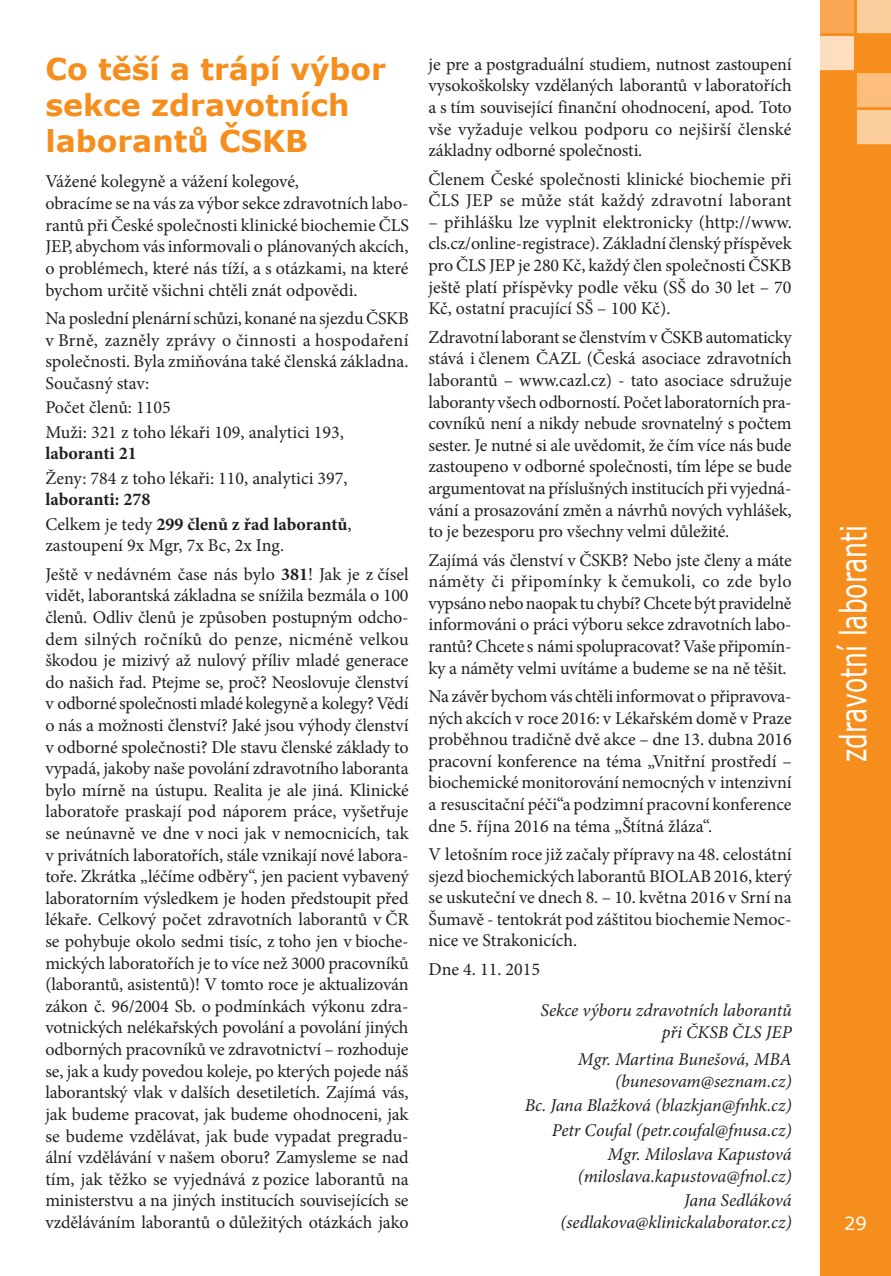
<style>
.page{position:relative;width:891px;height:1276px;background:#fff}
.page>*{position:absolute;margin:0;border:0;box-sizing:border-box;transform-origin:0 0}
.t1{font:36px "Verdana";color:#fff;scale:.7 1}
.t2{font:700 30px/36px "Verdana";color:#f68e1e}
.t3{font:18px/21.6px "Minion Pro";letter-spacing:-.005em;color:#231f20;text-align:justify}
.t4{font:italic 18px/24.4px "Minion Pro";letter-spacing:-.005em;color:#231f20;text-align:right}
.t5{font:700 18px/24.4px "Minion Pro";color:#231f20}
.t6{font:18px "Verdana";color:#fff}
.s1{font-weight:400}
.s2{font-weight:700}
</style>
<div class="page">
<div style="left:820px;top:0;width:70px;height:1276px;background:#f68e1e"></div>
<h2 class="t2" style="left:45px;top:50px;width:342px">Co těší a trápí výbor sekce zdravotních laborantů ČSKB</h2>
<p class="t3" style="left:45px;top:171px;width:365px;text-align:left">Vážené kolegyně a vážení kolegové,<br>obracíme se na vás za výbor sekce zdravotních labo&shy;rantů při České společnosti klinické biochemie ČLS JEP, abychom vás informovali o plánovaných akcích, o problémech, které nás tíží, a s otázkami, na které bychom určitě všichni chtěli znát odpovědi.</p>
<p class="t3" style="left:45px;top:307px;width:364px">Na poslední plenární schůzi, konané na sjezdu ČSKB v Brně, zazněly zprávy o činnosti a hospodaření společnosti. Byla zmiňována také členská základna.<br>Současný stav:</p>
<p class="t3" style="left:45px;top:395px;width:300px;line-height:24.4px">Počet členů: 1105<br>Muži: 321 z toho lékaři 109, analytici 193,</p>
<p class="t5" style="left:45px;top:441px;width:93px">laboranti 21</p>
<p class="t3" style="left:45px;top:467px;width:303px">Ženy: 784 z toho lékaři: 110, analytici 397,</p>
<p class="t5" style="left:45px;top:487px;width:307px">laboranti: 278<br><span class="s1">Celkem je tedy</span> 299 členů z řad laborantů<span class="s1">,</span></p>
<p class="t3" style="left:45px;top:531px;width:364px;line-height:28.4px">zastoupení 9x Mgr, 7x Bc, 2x Ing.<br>Ještě v nedávném čase nás bylo <span class="s2">381</span>! Jak je z čísel</p>
<p class="t3" style="left:45px;top:585px;width:365px">vidět, laborantská základna se snížila bezmála o 100 členů. Odliv členů je způsoben postupným odcho&shy;dem silných ročníků do penze, nicméně velkou škodou je mizivý až nulový příliv mladé generace do našich řad. Ptejme se, proč? Neoslovuje členství v odborné společnosti mladé kolegyně a kolegy? Vědí o nás a možnosti členství? Jaké jsou výhody členství v odborné společnosti? Dle stavu členské základy to vypadá, jakoby naše povolání zdravotního laboranta bylo mírně na ústupu. Realita je ale jiná. Klinické laboratoře praskají pod náporem práce, vyšetřuje se neúnavně ve dne v noci jak v nemocnicích, tak v privátních laboratořích, stále vznikají nové labora&shy;toře. Zkrátka „léčíme odběry“, jen pacient vybavený laboratorním výsledkem je hoden předstoupit před lékaře. Celkový počet zdravotních laborantů v ČR se pohybuje okolo sedmi tisíc, z toho jen v bioche&shy;mických laboratořích je to více než 3000 pracovníků (laborantů, asistentů)! V tomto roce je aktualizován zákon č. 96/2004 Sb. o podmínkách výkonu zdra&shy;votnických nelékařských povolání a povolání jiných odborných pracovníků ve zdravotnictví – rozhoduje se, jak a kudy povedou koleje, po kterých pojede náš laborantský vlak v dalších desetiletích. Zajímá vás, jak budeme pracovat, jak budeme ohodnoceni, jak se budeme vzdělávat, jak bude vypadat pregradu&shy;ální vzdělávání v našem oboru? Zamysleme se nad tím, jak těžko se vyjednává z pozice laborantů na ministerstvu a na jiných institucích souvisejících se vzděláváním laborantů o důležitých otázkách jako</p>
<p class="t3" style="left:428px;top:53px;width:364px">je pre a postgraduální studiem, nutnost zastoupení vysokoškolsky vzdělaných laborantů v laboratořích a s tím související finanční ohodnocení, apod. Toto vše vyžaduje velkou podporu co nejširší členské základny odborné společnosti.</p>
<p class="t3" style="left:428px;top:168px;width:364px">Členem České společnosti klinické biochemie při<br>ČLS JEP se může stát každý zdravotní laborant</p>
<p class="t3" style="left:428px;top:211px;width:364px">– přihlášku lze vyplnit elektronicky (http://www. cls.cz/online-registrace). Základní členský příspěvek pro ČLS JEP je 280 Kč, každý člen společnosti ČSKB ještě platí příspěvky podle věku (SŠ do 30 let – 70<br>Kč, ostatní pracující SŠ – 100 Kč).</p>
<p class="t3" style="left:428px;top:326px;width:364px">Zdravotní laborant se členstvím v ČSKB automaticky stává i členem ČAZL (Česká asociace zdravotních laborantů – www.cazl.cz) - tato asociace sdružuje laboranty všech odborností. Počet laboratorních pra&shy;covníků není a nikdy nebude srovnatelný s počtem sester. Je nutné si ale uvědomit, že čím více nás bude zastoupeno v odborné společnosti, tím lépe se bude argumentovat na příslušných institucích při vyjedná&shy;vání a prosazování změn a návrhů nových vyhlášek, to je bezesporu pro všechny velmi důležité.</p>
<p class="t3" style="left:428px;top:549px;width:364px">Zajímá vás členství v ČSKB? Nebo jste členy a máte náměty či připomínky k čemukoli, co zde bylo vypsáno nebo naopak tu chybí? Chcete být pravidelně informováni o práci výboru sekce zdravotních labo&shy;rantů? Chcete s námi spolupracovat? Vaše připomín&shy;ky a náměty velmi uvítáme a budeme se na ně těšit.</p>
<p class="t3" style="left:428px;top:685px;width:364px">Na závěr bychom vás chtěli informovat o připravova&shy;ných akcích v roce 2016: v Lékařském domě v Praze proběhnou tradičně dvě akce – dne 13. dubna 2016 pracovní konference na téma „Vnitřní prostředí – biochemické monitorování nemocných v intenzivní a resuscitační péči“a podzimní pracovní konference dne 5. října 2016 na téma „Štítná žláza“.</p>
<p class="t3" style="left:428px;top:843px;width:365px">V letošním roce již začaly přípravy na 48. celostátní sjezd biochemických laborantů BIOLAB 2016, který se uskuteční ve dnech 8. – 10. května 2016 v Srní na Šumavě - tentokrát pod záštitou biochemie Nemoc&shy;nice ve Strakonicích.</p>
<p class="t3" style="left:428px;top:958px;width:113px">Dne 4. 11. 2015</p>
<p class="t4" style="left:540px;top:999px;width:252px;line-height:21.6px">Sekce výboru zdravotních laborantů při ČKSB ČLS JEP</p>
<p class="t4" style="left:577px;top:1048px;width:215px;line-height:21.6px">Mgr. Martina Bunešová, MBA (bunesovam@seznam.cz)</p>
<p class="t4" style="left:524px;top:1093px;width:268px">Bc. Jana Blažková (blazkjan@fnhk.cz)<br>Petr Coufal (petr.coufal@fnusa.cz)<br>Mgr. Miloslava Kapustová</p>
<p class="t4" style="left:577px;top:1163px;width:215px">(miloslava.kapustova@fnol.cz)<br>Jana Sedláková</p>
<p class="t4" style="left:560px;top:1209px;width:233px">(sedlakova@klinickalaborator.cz)</p>
<h1 class="t1" style="left:828px;top:762px;width:340px;rotate:-90deg">zdravotní laboranti</h1>
<h1 class="t1" style="left:828px;top:694px;width:146px;rotate:-90deg">úvodem</h1>
<p class="t6" style="left:843px;top:1211px;width:24px">29</p>
</div>
